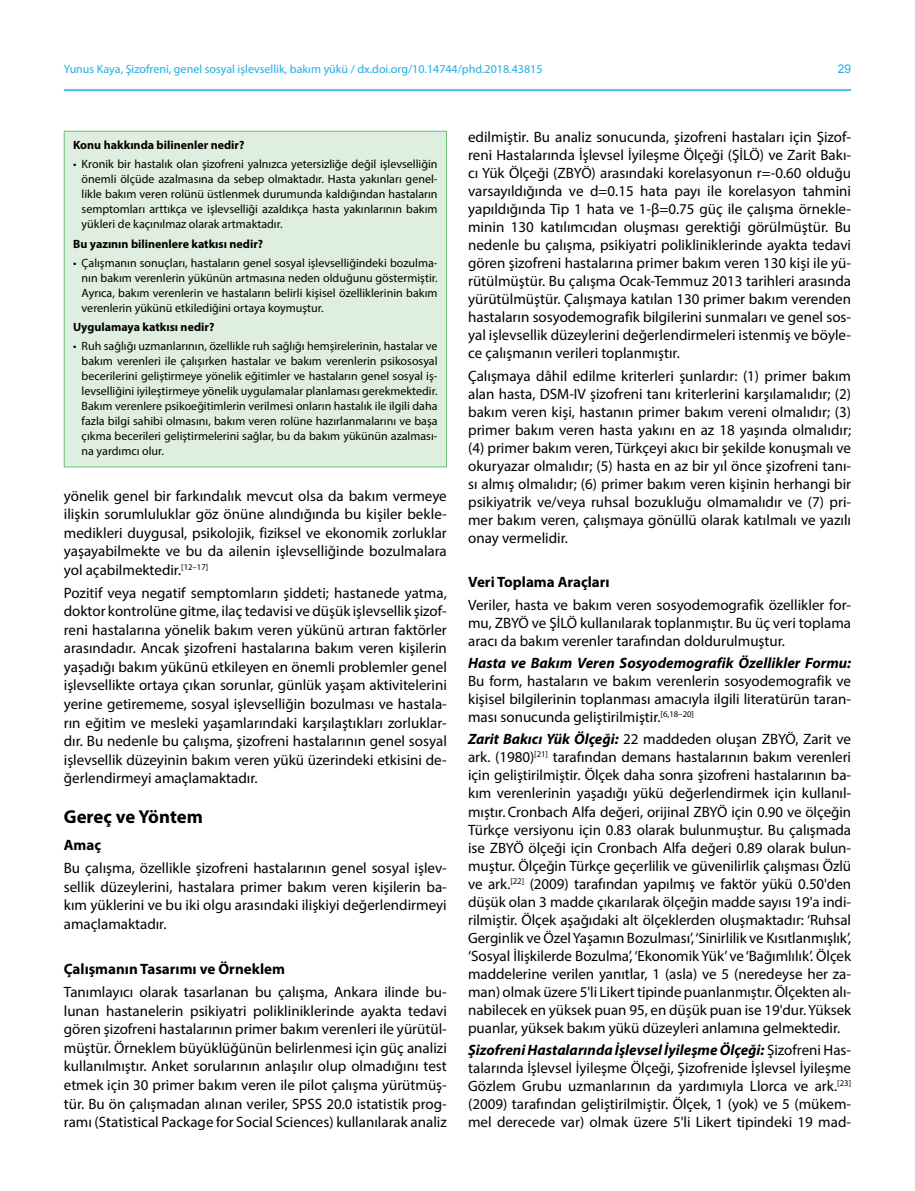
<style>
.page{position:relative;width:915px;height:1191px;background:#fff}
.page>*{position:absolute;margin:0;border:0;box-sizing:border-box;transform-origin:0 0}
.t1{font:700 18.75px "Myriad Pro";letter-spacing:-.005em;color:#000}
.t2{font:15px/18px "Myriad Pro";color:#000;text-align:justify}
.t3{font:700 15px "Myriad Pro";color:#000}
.t4{font:italic 700 15px "Myriad Pro";color:#000}
.t5{font:12px/15px "Myriad Pro";color:#000;text-align:justify}
.t6{font:12px "Myriad Pro";color:#21ade3}
.t7{font:700 12px "Myriad Pro";color:#000}
.t8{font:12px "Arial";color:#21ade3}
.s1{font-weight:700;font-style:italic}
</style>
<div class="page">
<hr style="left:64px;top:89px;width:786px;height:2px;background:#21ade3">
<div style="left:64px;top:131px;width:382px;height:336px;background:#dfefdf;border:1px solid #6bc077"></div>
<p class="t6" style="left:64px;top:61px;width:480px">Yunus Kaya, Şizofreni, genel sosyal işlevsellik, bakım yükü / dx.doi.org/10.14744/phd.2018.43815</p>
<p class="t8" style="left:837px;top:60px;width:15px">29</p>
<p class="t7" style="left:73px;top:137px;width:173px">Konu hakkında bilinenler nedir?</p>
<p class="t5" style="left:82px;top:156px;width:357px;text-indent:-9px">• Kronik bir hastalık olan şizofreni yalnızca yetersizliğe değil işlevselliğin önemli ölçüde azalmasına da sebep olmaktadır. Hasta yakınları genel&shy;likle bakım veren rolünü üstlenmek durumunda kaldığından hastaların semptomları arttıkça ve işlevselliği azaldıkça hasta yakınlarının bakım yükleri de kaçınılmaz olarak artmaktadır.</p>
<p class="t7" style="left:73px;top:236px;width:191px">Bu yazının bilinenlere katkısı nedir?</p>
<p class="t5" style="left:82px;top:255px;width:357px;text-indent:-9px">• Çalışmanın sonuçları, hastaların genel sosyal işlevselliğindeki bozulma&shy;nın bakım verenlerin yükünün artmasına neden olduğunu göstermiştir.<br>Ayrıca, bakım verenlerin ve hastaların belirli kişisel özelliklerinin bakım verenlerin yükünü etkilediğini ortaya koymuştur.</p>
<p class="t7" style="left:73px;top:319px;width:143px">Uygulamaya katkısı nedir?</p>
<p class="t5" style="left:82px;top:338px;width:357px;text-indent:-9px">• Ruh sağlığı uzmanlarının, özellikle ruh sağlığı hemşirelerinin, hastalar ve bakım verenleri ile çalışırken hastalar ve bakım verenlerin psikososyal becerilerini geliştirmeye yönelik eğitimler ve hastaların genel sosyal iş&shy;levselliğini iyileştirmeye yönelik uygulamalar planlaması gerekmektedir.<br>Bakım verenlere psikoeğitimlerin verilmesi onların hastalık ile ilgili daha fazla bilgi sahibi olmasını, bakım veren rolüne hazırlanmalarını ve başa çıkma becerileri geliştirmelerini sağlar, bu da bakım yükünün azalması&shy;na yardımcı olur.</p>
<p class="t2" style="left:64px;top:486px;width:384px;line-height:18.6px">yönelik genel bir farkındalık mevcut olsa da bakım vermeye ilişkin sorumluluklar göz önüne alındığında bu kişiler bekle&shy;medikleri duygusal, psikolojik, fiziksel ve ekonomik zorluklar yaşayabilmekte ve bu da ailenin işlevselliğinde bozulmalara yol açabilmektedir.<sup>[12–17]</sup></p>
<p class="t2" style="left:64px;top:583px;width:384px;line-height:18.6px">Pozitif veya negatif semptomların şiddeti; hastanede yatma, doktor kontrolüne gitme, ilaç tedavisi ve düşük işlevsellik şizof&shy;reni hastalarına yönelik bakım veren yükünü artıran faktörler arasındadır. Ancak şizofreni hastalarına bakım veren kişilerin yaşadığı bakım yükünü etkileyen en önemli problemler genel işlevsellikte ortaya çıkan sorunlar, günlük yaşam aktivitelerini yerine getirememe, sosyal işlevselliğin bozulması ve hastala&shy;rın eğitim ve mesleki yaşamlarındaki karşılaştıkları zorluklar&shy;dır. Bu nedenle bu çalışma, şizofreni hastalarının genel sosyal işlevsellik düzeyinin bakım veren yükü üzerindeki etkisini de&shy;ğerlendirmeyi amaçlamaktadır.</p>
<p class="t1" style="left:64px;top:805px;width:140px">Gereç ve Yöntem</p>
<p class="t3" style="left:64px;top:835px;width:39px">Amaç</p>
<p class="t2" style="left:64px;top:858px;width:384px;line-height:18.6px">Bu çalışma, özellikle şizofreni hastalarının genel sosyal işlev&shy;sellik düzeylerini, hastalara primer bakım veren kişilerin ba&shy;kım yüklerini ve bu iki olgu arasındaki ilişkiyi değerlendirmeyi amaçlamaktadır.</p>
<p class="t3" style="left:64px;top:959px;width:222px">Çalışmanın Tasarımı ve Örneklem</p>
<p class="t2" style="left:64px;top:982px;width:384px;line-height:18.6px">Tanımlayıcı olarak tasarlanan bu çalışma, Ankara ilinde bu&shy;lunan hastanelerin psikiyatri polikliniklerinde ayakta tedavi gören şizofreni hastalarının primer bakım verenleri ile yürütül&shy;müştür. Örneklem büyüklüğünün belirlenmesi için güç analizi kullanılmıştır. Anket sorularının anlaşılır olup olmadığını test etmek için 30 primer bakım veren ile pilot çalışma yürütmüş&shy;tür. Bu ön çalışmadan alınan veriler, SPSS 20.0 istatistik prog&shy;ramı (Statistical Package for Social Sciences) kullanılarak analiz</p>
<p class="t2" style="left:468px;top:128px;width:384px">edilmiştir. Bu analiz sonucunda, şizofreni hastaları için Şizof&shy;reni Hastalarında İşlevsel İyileşme Ölçeği (ŞİLÖ) ve Zarit Bakı&shy;cı Yük Ölçeği (ZBYÖ) arasındaki korelasyonun r=-0.60 olduğu varsayıldığında ve d=0.15 hata payı ile korelasyon tahmini yapıldığında Tip 1 hata ve 1-β=0.75 güç ile çalışma örnekle&shy;minin 130 katılımcıdan oluşması gerektiği görülmüştür. Bu nedenle bu çalışma, psikiyatri polikliniklerinde ayakta tedavi gören şizofreni hastalarına primer bakım veren 130 kişi ile yü&shy;rütülmüştür. Bu çalışma Ocak-Temmuz 2013 tarihleri arasında yürütülmüştür. Çalışmaya katılan 130 primer bakım verenden hastaların sosyodemografik bilgilerini sunmaları ve genel sos&shy;yal işlevsellik düzeylerini değerlendirmeleri istenmiş ve böyle&shy;ce çalışmanın verileri toplanmıştır.</p>
<p class="t2" style="left:468px;top:366px;width:384px">Çalışmaya dâhil edilme kriterleri şunlardır: (1) primer bakım alan hasta, DSM-IV şizofreni tanı kriterlerini karşılamalıdır; (2) bakım veren kişi, hastanın primer bakım vereni olmalıdır; (3) primer bakım veren hasta yakını en az 18 yaşında olmalıdır; (4) primer bakım veren, Türkçeyi akıcı bir şekilde konuşmalı ve okuryazar olmalıdır; (5) hasta en az bir yıl önce şizofreni tanı&shy;sı almış olmalıdır; (6) primer bakım veren kişinin herhangi bir psikiyatrik ve/veya ruhsal bozukluğu olmamalıdır ve (7) pri&shy;mer bakım veren, çalışmaya gönüllü olarak katılmalı ve yazılı onay vermelidir.</p>
<p class="t3" style="left:468px;top:572px;width:143px">Veri Toplama Araçları</p>
<p class="t2" style="left:468px;top:595px;width:384px">Veriler, hasta ve bakım veren sosyodemografik özellikler for&shy;mu, ZBYÖ ve ŞİLÖ kullanılarak toplanmıştır. Bu üç veri toplama aracı da bakım verenler tarafından doldurulmuştur.</p>
<p class="t4" style="left:468px;top:653px;width:384px">Hasta ve Bakım Veren Sosyodemografik Özellikler Formu:</p>
<p class="t2" style="left:468px;top:671px;width:384px">Bu form, hastaların ve bakım verenlerin sosyodemografik ve kişisel bilgilerinin toplanması amacıyla ilgili literatürün taran&shy;ması sonucunda geliştirilmiştir.<sup>[6,18–20]</sup></p>
<p class="t2" style="left:468px;top:730px;width:384px"><span class="s1">Zarit Bakıcı Yük Ölçeği:</span> 22 maddeden oluşan ZBYÖ, Zarit ve ark. (1980)<sup>[21]</sup> tarafından demans hastalarının bakım verenleri için geliştirilmiştir. Ölçek daha sonra şizofreni hastalarının ba&shy;kım verenlerinin yaşadığı yükü değerlendirmek için kullanıl&shy;mıştır. Cronbach Alfa değeri, orijinal ZBYÖ için 0.90 ve ölçeğin Türkçe versiyonu için 0.83 olarak bulunmuştur. Bu çalışmada ise ZBYÖ ölçeği için Cronbach Alfa değeri 0.89 olarak bulun&shy;muştur. Ölçeğin Türkçe geçerlilik ve güvenilirlik çalışması Özlü ve ark.<sup>[22]</sup> (2009) tarafından yapılmış ve faktör yükü 0.50'den düşük olan 3 madde çıkarılarak ölçeğin madde sayısı 19'a indi&shy;rilmiştir. Ölçek aşağıdaki alt ölçeklerden oluşmaktadır: ‘Ruhsal Gerginlik ve Özel Yaşamın Bozulması’, ‘Sinirlilik ve Kısıtlanmışlık’, ‘Sosyal İlişkilerde Bozulma’, ‘Ekonomik Yük’ ve ‘Bağımlılık’. Ölçek maddelerine verilen yanıtlar, 1 (asla) ve 5 (neredeyse her za&shy;man) olmak üzere 5'li Likert tipinde puanlanmıştır. Ölçekten alı&shy;nabilecek en yüksek puan 95, en düşük puan ise 19'dur. Yüksek puanlar, yüksek bakım yükü düzeyleri anlamına gelmektedir.</p>
<p class="t2" style="left:468px;top:1040px;width:384px"><span class="s1">Şizofreni Hastalarında İşlevsel İyileşme Ölçeği:</span> Şizofreni Has&shy;talarında İşlevsel İyileşme Ölçeği, Şizofrenide İşlevsel İyileşme Gözlem Grubu uzmanlarının da yardımıyla Llorca ve ark.<sup>[23] </sup>(2009) tarafından geliştirilmiştir. Ölçek, 1 (yok) ve 5 (mükem&shy;mel derecede var) olmak üzere 5'li Likert tipindeki 19 mad-</p>
</div>
